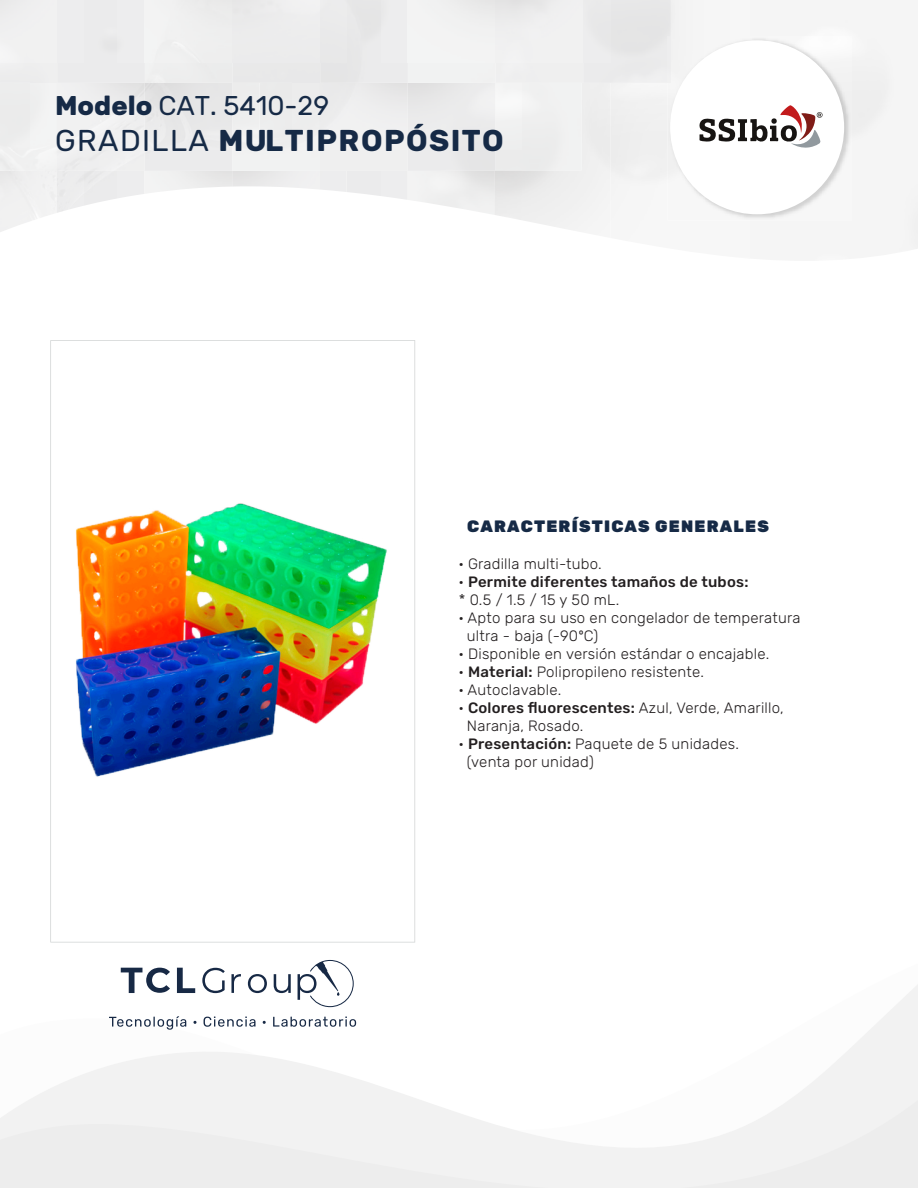
<style>
.page{position:relative;width:918px;height:1188px;background:#fff}
.page>*{position:absolute;margin:0;border:0;box-sizing:border-box;transform-origin:0 0}
.t1{font:700 30px "Rubik";letter-spacing:.05em;color:#162a46}
.t2{font:27px "Rubik";color:#162a46}
.t3{font:900 16.5px "Rubik";letter-spacing:.075em;color:#162a46}
.t4{font:300 15px "Rubik";letter-spacing:.015em;color:#231f20}
.t5{font:500 15px "Rubik";letter-spacing:.015em;color:#231f20}
.s1{font-weight:700}
.s2{font-weight:400}
.s3{font-weight:300}
.s4{font-weight:500}
</style>
<div class="page">
<svg style="left:30px;top:967px;width:888px;height:133px"></svg>
<svg style="left:0;top:1100px;width:918px;height:88px;fill:#f2f2f2"></svg>
<div style="left:495px;top:83px;width:87px;height:87px;background:#f0f0f0"></div>
<img style="left:292px;top:83px;width:230px;height:67px">
<div style="left:408px;top:63px;width:175px;height:20px;background:#f1f1f1"></div>
<div style="left:583px;top:0;width:88px;height:83px;background:#e7e7e8"></div>
<div style="left:117px;top:0;width:230px;height:63px;background:#ededee"></div>
<div style="left:57px;top:0;width:27px;height:63px;background:#ededee"></div>
<div style="left:381px;top:0;width:229px;height:63px;background:#f0f0f1"></div>
<svg style="left:50px;top:340px;width:365px;height:603px"></svg>
<svg style="left:121px;top:968px;width:49px;height:25px"></svg>
<svg style="left:177px;top:968px;width:18px;height:25px"></svg>
<svg style="left:202px;top:968px;width:23px;height:25px"></svg>
<svg style="left:231px;top:974px;width:10px;height:19px"></svg>
<svg style="left:248px;top:974px;width:19px;height:19px"></svg>
<svg style="left:274px;top:974px;width:17px;height:19px"></svg>
<svg style="left:298px;top:960px;width:56px;height:47px"></svg>
<svg style="left:109px;top:1016px;width:77px;height:14px"></svg>
<svg style="left:193px;top:1021px;width:4px;height:3px"></svg>
<svg style="left:204px;top:1017px;width:52px;height:10px"></svg>
<svg style="left:273px;top:1017px;width:83px;height:10px"></svg>
<img style="left:668px;top:36px;width:184px;height:184px">
<img style="left:668px;top:36px;width:3px;height:47px">
<div style="left:670px;top:40px;width:174px;height:174px;background:#fff;border-radius:50%"></div>
<svg style="left:699px;top:105px;width:124px;height:43px"></svg>
<img style="left:73px;top:493px;width:320px;height:295px">
<p class="t2" style="left:55px;top:91px;width:275px"><span class="s1">Modelo</span> CAT. 5410-29</p>
<p class="t1" style="left:55px;top:123px;width:450px"><span class="s2">GRADILLA</span> MULTIPROPÓSITO</p>
<p class="t3" style="left:467px;top:517px;width:303px">CARACTERÍSTICAS GENERALES</p>
<p class="t4" style="left:459px;top:556px;width:145px">· Gradilla multi-tubo.</p>
<p class="t5" style="left:459px;top:574px;width:291px"><span class="s3">·</span> Permite diferentes tamaños de tubos:</p>
<p class="t4" style="left:459px;top:592px;width:162px">* 0.5 / 1.5 / 15 y 50 mL.</p>
<p class="t4" style="left:459px;top:610px;width:343px">· Apto para su uso en congelador de temperatura</p>
<p class="t4" style="left:467px;top:628px;width:133px">ultra - baja (-90ºC(</p>
<p class="t4" style="left:459px;top:646px;width:312px">· Disponible en versión estándar o encajable.</p>
<p class="t4" style="left:459px;top:664px;width:247px">· <span class="s4">Material:</span> Polipropileno resistente.</p>
<p class="t4" style="left:459px;top:682px;width:104px">· Autoclavable.</p>
<p class="t4" style="left:459px;top:700px;width:327px">· <span class="s4">Colores fluorescentes:</span> Azul, Verde, Amarillo,</p>
<p class="t4" style="left:467px;top:718px;width:118px">Naranja, Rosado.</p>
<p class="t4" style="left:459px;top:736px;width:282px">· <span class="s4">Presentación:</span> Paquete de 5 unidades.</p>
<p class="t4" style="left:467px;top:754px;width:128px">(venta por unidad(</p>
</div>
